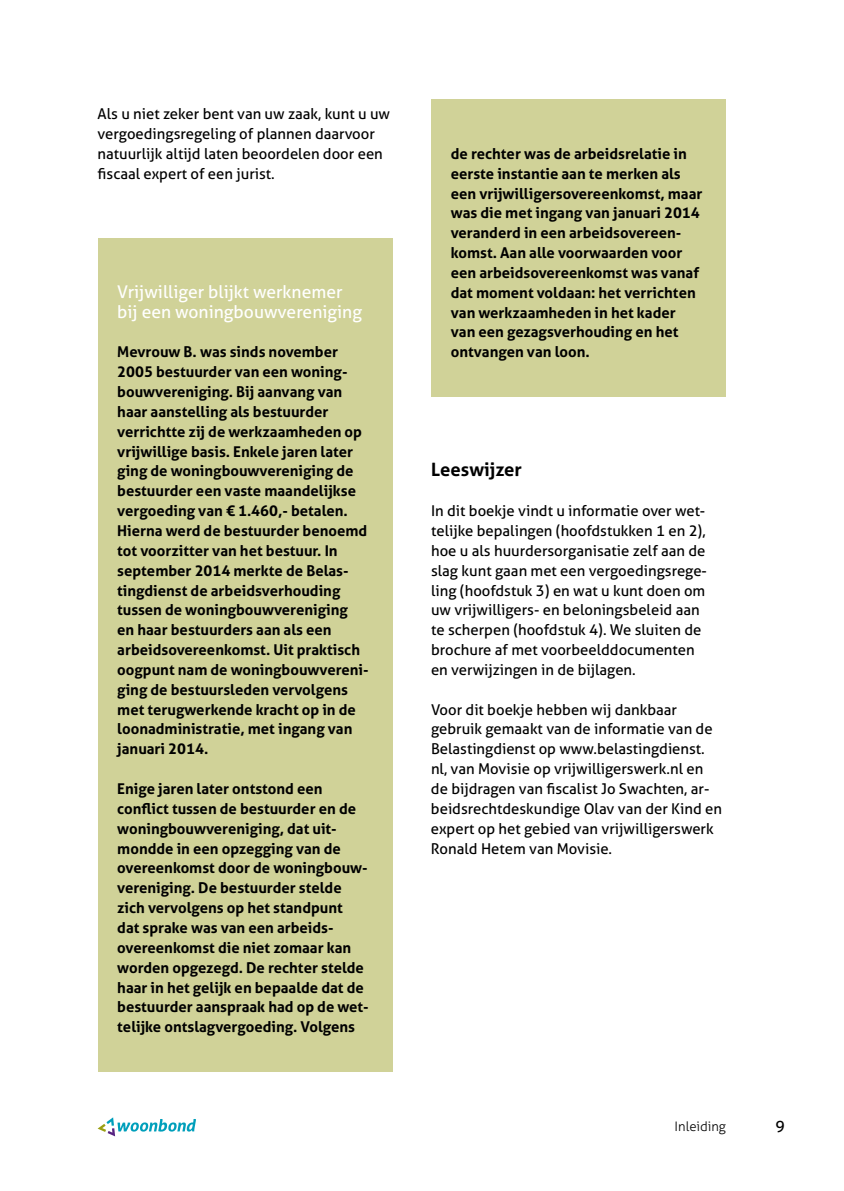
<style>
.page{position:relative;width:844px;height:1191px;background:#fff}
.page>*{position:absolute;margin:0;border:0;box-sizing:border-box;transform-origin:0 0}
.t1{font:700 18.38px "Aller";color:#000}
.t2{font:17.5px/19.8px "Aller";color:#fff}
.t3{font:15.75px "Aller";color:#000}
.t4{font:700 14.88px/19.8px "Aller";color:#000}
.t5{font:14.88px/19.8px "Aller";color:#000}
.t6{font:300 13.12px "Aller";color:#000}
</style>
<div class="page">
<svg style="left:98px;top:1117px;width:98px;height:19px"></svg>
<div style="left:431px;top:99px;width:294px;height:298px;background:#d0d298"></div>
<div style="left:98px;top:238px;width:294px;height:833px;background:#d0d298"></div>
<p class="t5" style="left:98px;top:104px;width:294px">Als u niet zeker bent van uw zaak, kunt u uw vergoedingsregeling of plannen daarvoor natuurlijk altijd laten beoordelen door een fiscaal expert of een jurist.</p>
<p class="t2" style="left:117px;top:282px;width:246px">Vrijwilliger blijkt werknemer bij een woningbouwvereniging</p>
<p class="t4" style="left:117px;top:342px;width:253px">Mevrouw B. was sinds november<br>2005 bestuurder van een woning&shy;bouwvereniging. Bij aanvang van haar aanstelling als bestuurder verrichtte zij de werkzaamheden op vrijwillige basis. Enkele jaren later ging de woningbouwvereniging de bestuurder een vaste maandelijkse vergoeding van € 1.460,- betalen.<br>Hierna werd de bestuurder benoemd tot voorzitter van het bestuur. In september 2014 merkte de Belas&shy;tingdienst de arbeidsverhouding tussen de woningbouwvereniging<br>en haar bestuurders aan als een arbeidsovereenkomst. Uit praktisch oogpunt nam de woningbouwvereni&shy;ging de bestuursleden vervolgens met terugwerkende kracht op in de loonadministratie, met ingang van januari 2014.</p>
<p class="t4" style="left:117px;top:778px;width:253px">Enige jaren later ontstond een conflict tussen de bestuurder en de woningbouwvereniging, dat uit&shy;mondde in een opzegging van de overeenkomst door de woningbouw&shy;vereniging. De bestuurder stelde zich vervolgens op het standpunt dat sprake was van een arbeids&shy;overeenkomst die niet zomaar kan worden opgezegd. De rechter stelde haar in het gelijk en bepaalde dat de bestuurder aanspraak had op de wet&shy;telijke ontslagvergoeding. Volgens</p>
<p class="t4" style="left:450px;top:143px;width:253px">de rechter was de arbeidsrelatie in eerste instantie aan te merken als een vrijwilligersovereenkomst, maar was die met ingang van januari 2014 veranderd in een arbeidsovereen&shy;komst. Aan alle voorwaarden voor een arbeidsovereenkomst was vanaf dat moment voldaan: het verrichten van werkzaamheden in het kader van een gezagsverhouding en het ontvangen van loon.</p>
<p class="t1" style="left:431px;top:458px;width:92px">Leeswijzer</p>
<p class="t5" style="left:431px;top:501px;width:277px">In dit boekje vindt u informatie over wet&shy;telijke bepalingen (hoofdstukken 1 en 2), hoe u als huurdersorganisatie zelf aan de slag kunt gaan met een vergoedingsrege&shy;ling (hoofdstuk 3) en wat u kunt doen om uw vrijwilligers- en beloningsbeleid aan te scherpen (hoofdstuk 4). We sluiten de brochure af met voorbeelddocumenten en verwijzingen in de bijlagen.</p>
<p class="t5" style="left:431px;top:699px;width:292px">Voor dit boekje hebben wij dankbaar gebruik gemaakt van de informatie van de Belastingdienst op www.belastingdienst. nl, van Movisie op vrijwilligerswerk.nl en de bijdragen van fiscalist Jo Swachten, ar&shy;beidsrechtdeskundige Olav van der Kind en expert op het gebied van vrijwilligerswerk Ronald Hetem van Movisie.</p>
<p class="t6" style="left:674px;top:1118px;width:53px">Inleiding</p>
<p class="t3" style="left:775px;top:1116px;width:11px">9</p>
</div>
